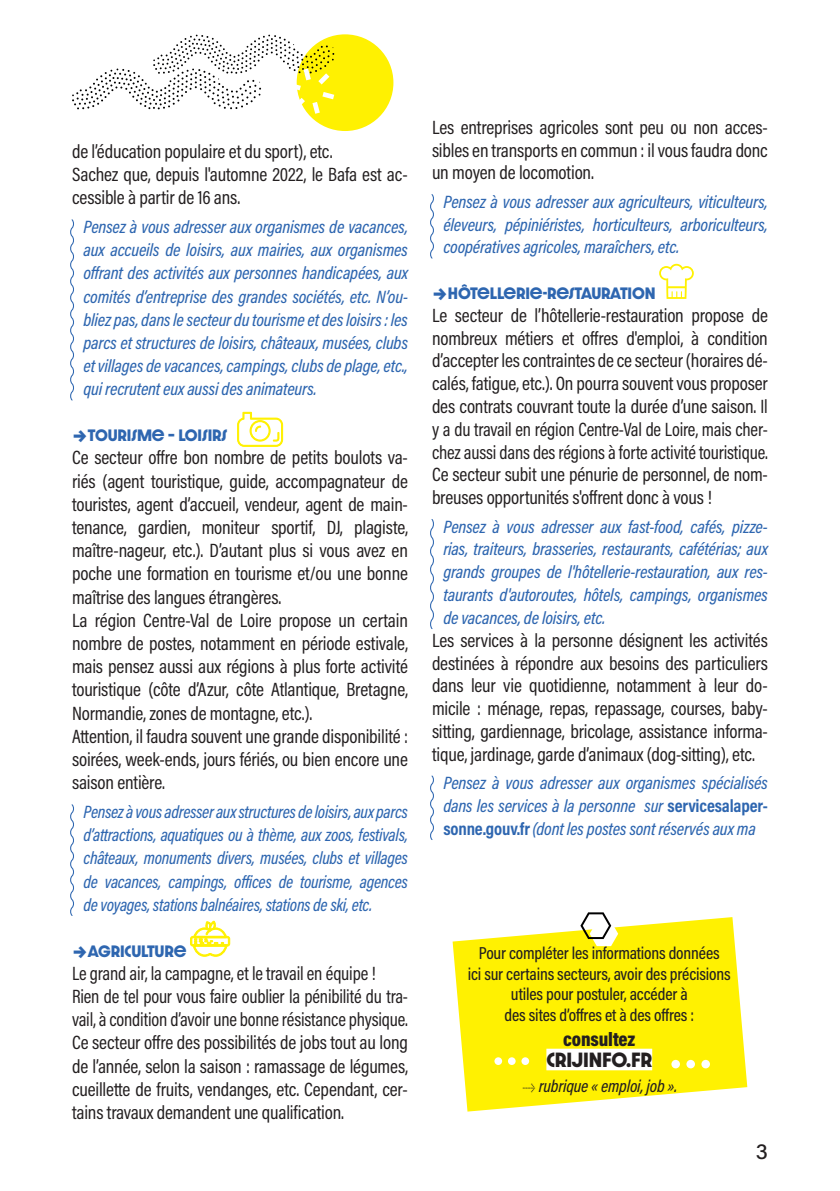
<style>
.page{position:relative;width:840px;height:1191px;background:#fff}
.page>*{position:absolute;margin:0;border:0;box-sizing:border-box;transform-origin:0 0}
.t1{font:500 22px "Acumin Pro";color:#231f20}
.t2{font:900 19.8px "Acumin Pro Cond";letter-spacing:-.01em;color:#231f20}
.t3{font:19.4px/23.2px "Acumin Pro Cond";letter-spacing:-.01em;color:#231f20;text-align:justify}
.t4{font:19.4px/23.2px "Acumin Pro Cond";letter-spacing:-.01em;color:#231f20;scale:.96 1}
.t5{font:italic 500 18px/22.8px "Acumin Pro Cond";letter-spacing:-.01em;color:#2e66b0;text-align:justify}
.t6{font:italic 500 18px/23.2px "Acumin Pro Cond";letter-spacing:-.01em;color:#2e66b0;text-align:justify;scale:.96 1}
.t7{font:500 17.4px/20.6px "Acumin Pro Cond";letter-spacing:-.01em;color:#231f20;text-align:center}
.t8{font:italic 500 17.4px "Acumin Pro Cond";letter-spacing:-.01em;color:#231f20}
.t9{font:700 17.4px "Dazzle Unicase";letter-spacing:-.01em;color:#231f20}
.t10{font:700 14px "Dazzle Unicase";letter-spacing:-.01em;color:#2e66b0}
.s1{font-weight:700;font-style:normal}
</style>
<div class="page">
<svg style="left:430px;top:194px;width:4px;height:65px"></svg>
<svg style="left:430px;top:519px;width:4px;height:110px"></svg>
<svg style="left:430px;top:775px;width:4px;height:65px"></svg>
<svg style="left:659px;top:264px;width:34px;height:35px"></svg>
<svg style="left:70px;top:219px;width:4px;height:182px"></svg>
<svg style="left:70px;top:804px;width:4px;height:112px"></svg>
<svg style="left:190px;top:921px;width:40px;height:36px"></svg>
<svg style="left:237px;top:411px;width:46px;height:36px"></svg>
<svg style="left:452px;top:917px;width:294px;height:194px;fill:#fff101"></svg>
<div style="left:546px;top:1048px;width:105px;height:22px;background:#fff"></div>
<svg style="left:580px;top:912px;width:38px;height:34px"></svg>
<div style="left:521px;top:1057px;width:8px;height:8px;background:#fff;border-radius:50%"></div>
<div style="left:507px;top:1057px;width:8px;height:8px;background:#fff;border-radius:50%"></div>
<div style="left:494px;top:1057px;width:8px;height:8px;background:#fff;border-radius:50%"></div>
<div style="left:701px;top:1059px;width:8px;height:9px;background:#fff;border-radius:50%"></div>
<div style="left:686px;top:1059px;width:8px;height:9px;background:#fff;border-radius:50%"></div>
<div style="left:671px;top:1059px;width:8px;height:9px;background:#fff;border-radius:50%"></div>
<div style="left:296px;top:34px;width:97px;height:97px;background:#fff101;border-radius:50%"></div>
<svg style="left:72px;top:35px;width:262px;height:79px"></svg>
<svg style="left:522px;top:1083px;width:12px;height:9px"></svg>
<p class="t3" style="left:72px;top:139px;width:337px;text-align:left">de l’éducation populaire et du sport), etc.<br>Sachez que, depuis l'automne 2022, le Bafa est ac&shy;cessible à partir de 16 ans.</p>
<p class="t5" style="left:83px;top:215px;width:326px">Pensez à vous adresser aux organismes de vacances, aux accueils de loisirs, aux mairies, aux organismes offrant des activités aux personnes handicapées, aux comités d’entreprise des grandes sociétés, etc. N’ou&shy;bliez pas, dans le secteur du tourisme et des loisirs : les parcs et structures de loisirs, châteaux, musées, clubs et villages de vacances, campings, clubs de plage, etc., qui recrutent eux aussi des animateurs.</p>
<p class="t10" style="left:88px;top:424px;width:141px">TOURISME – LOISIRS</p>
<p class="t3" style="left:72px;top:446px;width:337px;text-align:left">Ce secteur offre bon nombre de petits boulots va&shy;riés (agent touristique, guide, accompagnateur de touristes, agent d’accueil, vendeur, agent de main&shy;tenance, gardien, moniteur sportif, DJ, plagiste, maître-nageur, etc.). D’autant plus si vous avez en poche une formation en tourisme et/ou une bonne maîtrise des langues étrangères.<br>La région Centre-Val de Loire propose un certain nombre de postes, notamment en période estivale, mais pensez aussi aux régions à plus forte activité touristique (côte d’Azur, côte Atlantique, Bretagne, Normandie, zones de montagne, etc.).<br>Attention, il faudra souvent une grande disponibilité : soirées, week-ends, jours fériés, ou bien encore une saison entière.</p>
<p class="t6" style="left:83px;top:799px;width:339px">Pensez à vous adresser aux structures de loisirs, aux parcs d’attractions, aquatiques ou à thème, aux zoos, festivals, châteaux, monuments divers, musées, clubs et villages de vacances, campings, offices de tourisme, agences de voyages, stations balnéaires, stations de ski, etc.</p>
<p class="t10" style="left:88px;top:940px;width:100px">AGRICULTURE</p>
<p class="t4" style="left:72px;top:961px;width:351px">Le grand air, la campagne, et le travail en équipe !<br>Rien de tel pour vous faire oublier la pénibilité du tra&shy;vail, à condition d’avoir une bonne résistance physique.<br>Ce secteur offre des possibilités de jobs tout au long de l’année, selon la saison : ramassage de légumes, cueillette de fruits, vendanges, etc. Cependant, cer&shy;tains travaux demandent une qualification.</p>
<p class="t3" style="left:432px;top:115px;width:337px">Les entreprises agricoles sont peu ou non acces&shy;sibles en transports en commun : il vous faudra donc un moyen de locomotion.</p>
<p class="t5" style="left:443px;top:190px;width:326px">Pensez à vous adresser aux agriculteurs, viticulteurs, éleveurs, pépiniéristes, horticulteurs, arboriculteurs, coopératives agricoles, maraîchers, etc.</p>
<p class="t10" style="left:447px;top:282px;width:209px">HÔTELLERIE-RESTAURATION</p>
<p class="t3" style="left:432px;top:303px;width:337px">Le secteur de l’hôtellerie-restauration propose de nombreux métiers et offres d'emploi, à condition d’accepter les contraintes de ce secteur (horaires dé&shy;calés, fatigue, etc.). On pourra souvent vous proposer des contrats couvrant toute la durée d’une saison. Il y a du travail en région Centre-Val de Loire, mais cher&shy;chez aussi dans des régions à forte activité touristique.<br>Ce secteur subit une pénurie de personnel, de nom&shy;breuses opportunités s'offrent donc à vous !</p>
<p class="t5" style="left:443px;top:514px;width:326px">Pensez à vous adresser aux fast-food, cafés, pizze&shy;rias, traiteurs, brasseries, restaurants, cafétérias; aux grands groupes de l'hôtellerie-restauration, aux res&shy;taurants d'autoroutes, hôtels, campings, organismes de vacances, de loisirs, etc.</p>
<p class="t3" style="left:432px;top:628px;width:337px">Les services à la personne désignent les activités destinées à répondre aux besoins des particuliers dans leur vie quotidienne, notamment à leur do&shy;micile : ménage, repas, repassage, courses, baby&shy;sitting, gardiennage, bricolage, assistance informa&shy;tique, jardinage, garde d’animaux (dog-sitting), etc.</p>
<p class="t5" style="left:443px;top:771px;width:326px">Pensez à vous adresser aux organismes spécialisés dans les services à la personne sur <span class="s1">servicesalaper&shy;sonne.gouv.fr</span>(dont les postes sont réservés aux ma</p>
<p class="t7" style="left:467px;top:942px;width:264px">Pour compléter les informations données<br>ici sur certains secteurs, avoir des précisions utiles pour postuler, accéder à<br>des sites d’offres et à des offres :</p>
<p class="t2" style="left:563px;top:1026px;width:74px">consultez</p>
<p class="t9" style="left:546px;top:1046px;width:107px">CRIJINFO.FR</p>
<p class="t8" style="left:538px;top:1075px;width:140px">rubrique « emploi, job ».</p>
<p class="t1" style="left:755px;top:1136px;width:14px">3</p>
</div>
